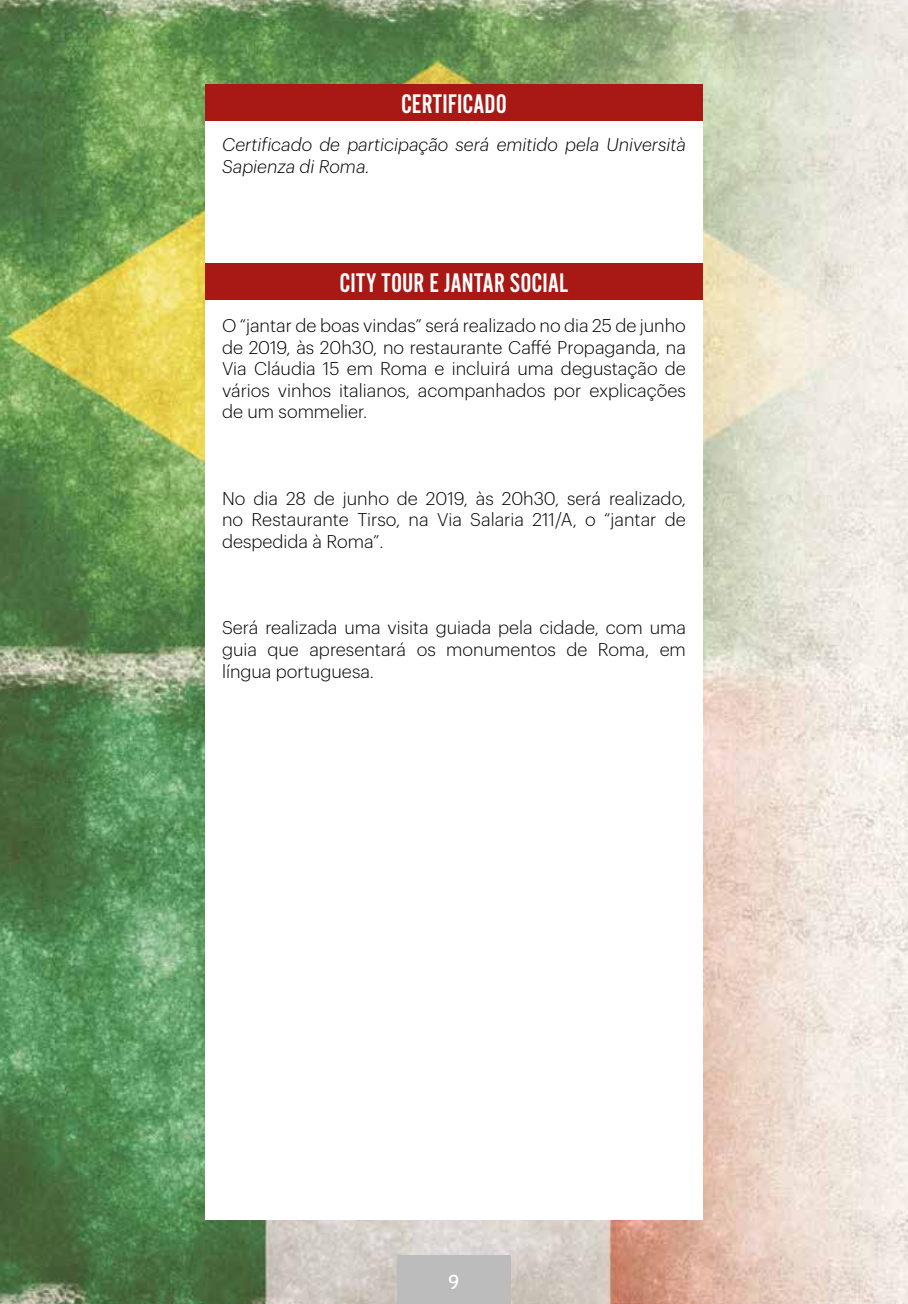
<style>
.page{position:relative;width:908px;height:1304px;background:#fff}
.page>*{position:absolute;margin:0;border:0;box-sizing:border-box;transform-origin:0 0}
.t1{font:28px "Alternate Got No 2 D";color:#fff}
.t2{font:20px "Cabin";color:#fff}
.t3{font:300 18px/21.6px "Graphik";color:#000;text-align:justify}
.t4{font:italic 300 18px/21.6px "Graphik";color:#000}
</style>
<div class="page">
<img style="left:0;top:0;width:907px;height:1304px">
<div style="left:397px;top:1255px;width:113px;height:49px;background:#bcbcbc"></div>
<div style="left:205px;top:84px;width:497px;height:1136px;background:#fff"></div>
<div style="left:205px;top:84px;width:497px;height:37px;background:#a81815"></div>
<div style="left:205px;top:264px;width:497px;height:36px;background:#a81815"></div>
<h1 class="t1" style="left:401px;top:89px;width:107px">CERTIFICADO</h1>
<p class="t4" style="left:222px;top:133px;width:465px">Certificado de participação será emitido pela Università<br>Sapienza di Roma.</p>
<h1 class="t1" style="left:339px;top:268px;width:230px">CITY TOUR E JANTAR SOCIAL</h1>
<p class="t3" style="left:222px;top:313px;width:465px">O “jantar de boas vindas” será realizado no dia 25 de junho de 2019, às 20h30, no restaurante Caffé Propaganda, na Via Cláudia 15 em Roma e incluirá uma degustação de vários vinhos italianos, acompanhados por explicações de um sommelier.</p>
<p class="t3" style="left:222px;top:486px;width:465px">No dia 28 de junho de 2019, às 20h30, será realizado, no Restaurante Tirso, na Via Salaria 211/A, o “jantar de despedida à Roma”.</p>
<p class="t3" style="left:222px;top:616px;width:465px">Será realizada uma visita guiada pela cidade, com uma guia que apresentará os monumentos de Roma, em língua portuguesa.</p>
<p class="t2" style="left:448px;top:1270px;width:13px">9</p>
</div>
